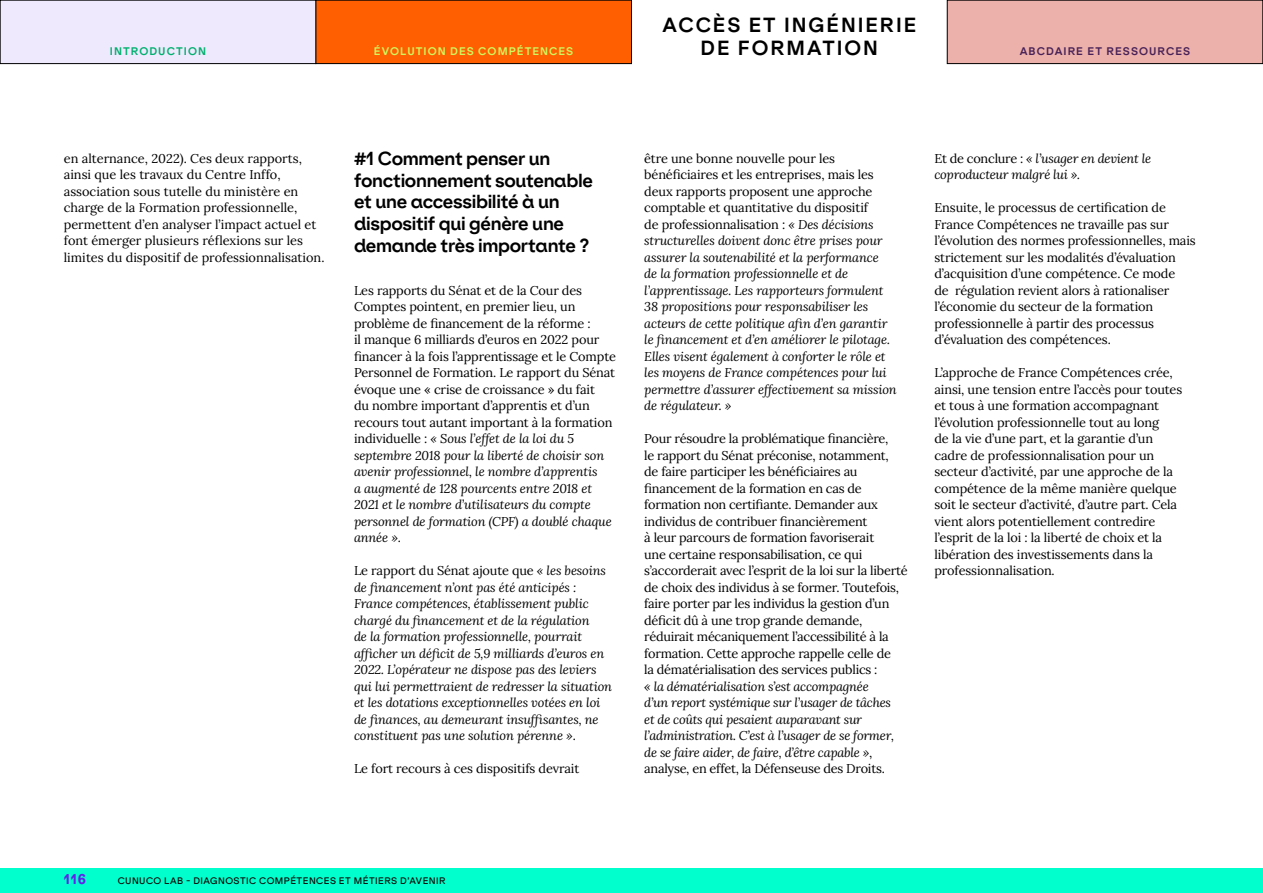
<style>
.page{position:relative;width:1263px;height:893px;background:#fff}
.page>*{position:absolute;margin:0;border:0;box-sizing:border-box;transform-origin:0 0}
.t1{font:700 19.5px "ES Klarheit Kurrent";letter-spacing:.1em;color:#000}
.t2{font:700 18px/21.6px "ES Klarheit Kurrent";letter-spacing:-.02em;color:#000}
.t3{font:800 13.5px "ES Klarheit Kurrent";color:#6222eb}
.t4{font:12.75px/16.5px "Lora";letter-spacing:-.01em;color:#000}
.t5{font:italic 12.75px/16.5px "Lora";letter-spacing:-.01em;color:#000}
.t6{font:700 10.5px "ES Klarheit Kurrent";letter-spacing:.1em;color:#cff85e}
.t7{font:700 10.5px "ES Klarheit Kurrent";letter-spacing:.1em;color:#472158}
.t8{font:700 10.5px "ES Klarheit Kurrent";letter-spacing:.1em;color:#00af6e}
.t9{font:500 9px "ES Klarheit Kurrent";letter-spacing:.05em;color:#000}
.s1{font-style:italic}
.s2{font-style:normal}
</style>
<div class="page">
<div style="left:0;top:868px;width:1263px;height:25px;background:#00ffcd"></div>
<div style="left:316px;top:0;width:315px;height:64px;background:#ff5f00"></div>
<div style="left:316px;top:0;width:316px;height:64px;border:1px solid #000"></div>
<div style="left:0;top:0;width:316px;height:64px;background:#efe9fd"></div>
<div style="left:0;top:0;width:316px;height:64px;border:1px solid #000"></div>
<div style="left:947px;top:0;width:316px;height:64px;background:#ecb1aa"></div>
<div style="left:947px;top:0;width:316px;height:64px;border:1px solid #000"></div>
<h1 class="t1" style="left:662px;top:9px;width:255px">ACCÈS ET INGÉNIERIE</h1>
<p class="t8" style="left:110px;top:42px;width:98px">INTRODUCTION</p>
<p class="t6" style="left:374px;top:42px;width:201px">ÉVOLUTION DES COMPÉTENCES</p>
<h1 class="t1" style="left:701px;top:32px;width:179px">DE FORMATION</h1>
<p class="t7" style="left:1020px;top:42px;width:172px">ABCDAIRE ET RESSOURCES</p>
<p class="t4" style="left:64px;top:149px;width:262px">en alternance, 2022). Ces deux rapports, ainsi que les travaux du Centre Inffo, association sous tutelle du ministère en charge de la Formation professionnelle, permettent d’en analyser l’impact actuel et font émerger plusieurs réflexions sur les limites du dispositif de professionnalisation.</p>
<p class="t2" style="left:354px;top:146px;width:241px">#1 Comment penser un fonctionnement soutenable et une accessibilité à un dispositif qui génère une demande très importante ?</p>
<p class="t4" style="left:354px;top:281px;width:264px">Les rapports du Sénat et de la Cour des Comptes pointent, en premier lieu, un problème de financement de la réforme :<br>il manque 6 milliards d’euros en 2022 pour financer à la fois l’apprentissage et le Compte Personnel de Formation. Le rapport du Sénat évoque une « crise de croissance » du fait<br>du nombre important d’apprentis et d’un recours tout autant important à la formation individuelle : <span class="s1">« Sous l’effet de la loi du 5 septembre 2018 pour la liberté de choisir son avenir professionnel, le nombre d’apprentis<br>a augmenté de 128 pourcents entre 2018 et 2021 et le nombre d’utilisateurs du compte personnel de formation (CPF) a doublé chaque année »</span>.</p>
<p class="t5" style="left:354px;top:562px;width:259px"><span class="s2">Le rapport du Sénat ajoute que</span> « les besoins de financement n’ont pas été anticipés :<br>France compétences, établissement public chargé du financement et de la régulation<br>de la formation professionnelle, pourrait afficher un déficit de 5,9 milliards d’euros en 2022. L’opérateur ne dispose pas des leviers qui lui permettraient de redresser la situation et les dotations exceptionnelles votées en loi de finances, au demeurant insuffisantes, ne constituent pas une solution pérenne »<span class="s2">.</span></p>
<p class="t4" style="left:354px;top:760px;width:227px">Le fort recours à ces dispositifs devrait</p>
<p class="t5" style="left:644px;top:150px;width:254px"><span class="s2">être une bonne nouvelle pour les bénéficiaires et les entreprises, mais les deux rapports proposent une approche comptable et quantitative du dispositif<br>de professionnalisation :</span> « Des décisions structurelles doivent donc être prises pour assurer la soutenabilité et la performance<br>de la formation professionnelle et de l’apprentissage. Les rapporteurs formulent 38 propositions pour responsabiliser les acteurs de cette politique afin d’en garantir le financement et d’en améliorer le pilotage.<br>Elles visent également à conforter le rôle et les moyens de France compétences pour lui permettre d’assurer effectivement sa mission de régulateur. »</p>
<p class="t4" style="left:644px;top:430px;width:265px">Pour résoudre la problématique financière,<br>le rapport du Sénat préconise, notamment,<br>de faire participer les bénéficiaires au financement de la formation en cas de formation non certifiante. Demander aux individus de contribuer financièrement<br>à leur parcours de formation favoriserait<br>une certaine responsabilisation, ce qui s’accorderait avec l’esprit de la loi sur la liberté de choix des individus à se former. Toutefois, faire porter par les individus la gestion d’un déficit dû à une trop grande demande, réduirait mécaniquement l’accessibilité à la formation. Cette approche rappelle celle de<br>la dématérialisation des services publics :<br><span class="s1">« la dématérialisation s’est accompagnée<br>d’un report systémique sur l’usager de tâches<br>et de coûts qui pesaient auparavant sur l’administration. C’est à l’usager de se former, de se faire aider, de faire, d’être capable »</span>, analyse, en effet, la Défenseuse des Droits.</p>
<p class="t5" style="left:934px;top:150px;width:218px"><span class="s2">Et de conclure :</span> « l’usager en devient le coproducteur malgré lui ».</p>
<p class="t4" style="left:934px;top:199px;width:263px">Ensuite, le processus de certification de France Compétences ne travaille pas sur l’évolution des normes professionnelles, mais strictement sur les modalités d’évaluation d’acquisition d’une compétence. Ce mode<br>de régulation revient alors à rationaliser l’économie du secteur de la formation professionnelle à partir des processus d’évaluation des compétences.</p>
<p class="t4" style="left:934px;top:364px;width:249px">L’approche de France Compétences crée, ainsi, une tension entre l’accès pour toutes et tous à une formation accompagnant l’évolution professionnelle tout au long<br>de la vie d’une part, et la garantie d’un cadre de professionnalisation pour un secteur d’activité, par une approche de la compétence de la même manière quelque soit le secteur d’activité, d’autre part. Cela vient alors potentiellement contredire l’esprit de la loi : la liberté de choix et la libération des investissements dans la professionnalisation.</p>
<p class="t3" style="left:64px;top:868px;width:24px">116</p>
<p class="t9" style="left:118px;top:874px;width:329px">CUNUCO LAB - DIAGNOSTIC COMPÉTENCES ET MÉTIERS D’AVENIR</p>
</div>
